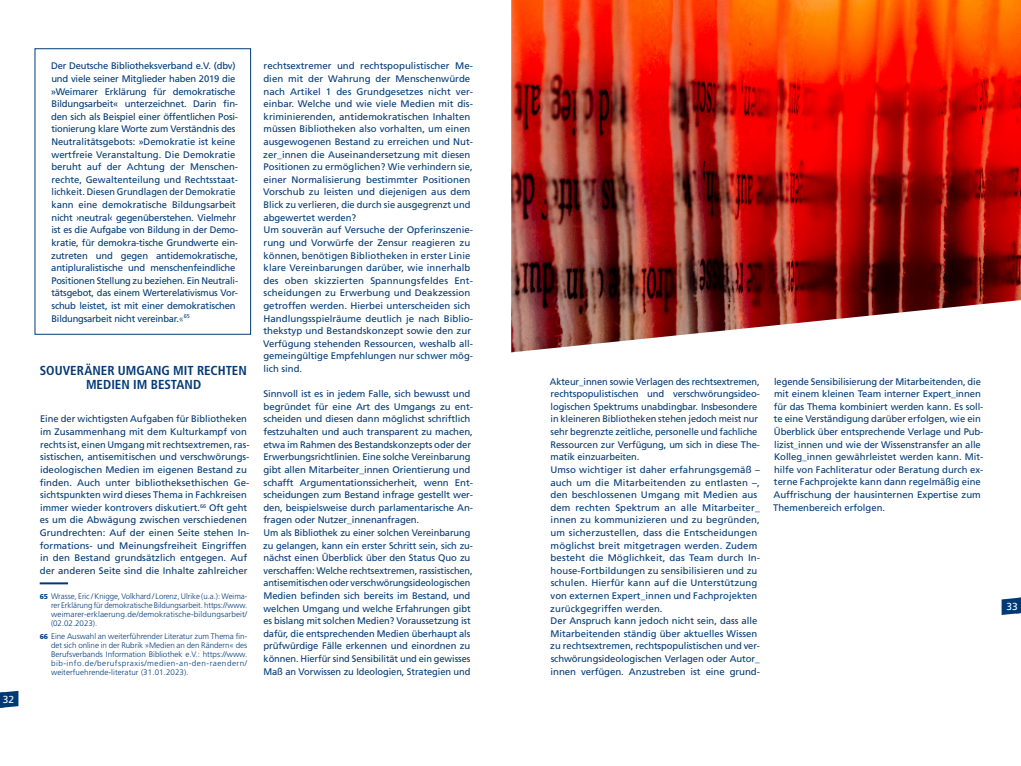
<style>
.page{position:relative;width:1021px;height:766px;background:#fff}
.page>*{position:absolute;margin:0;border:0;box-sizing:border-box;transform-origin:0 0}
.t1{font:700 condensed 13px/14px "Frutiger LT Std";color:#003a76;text-align:center}
.t2{font:10.2px "Frutiger LT Std";color:#fff}
.t3{font:9.5px/12.6px "Frutiger LT Std";color:#003a76}
.t4{font:9.5px/12.6px "Frutiger LT Std";letter-spacing:-.02em;color:#003a76}
.t5{font:300 8px/9px "Frutiger LT Std";letter-spacing:.015em;color:#003a76;text-align:justify}
.s1{font-weight:300}
.s2{font-weight:900;font-size:7px}
</style>
<div class="page">
<svg style="left:1001px;top:597px;width:19px;height:17px"></svg>
<svg style="left:0;top:690px;width:18px;height:18px"></svg>
<img style="left:511px;top:0;width:509px;height:352px">
<svg style="left:34px;top:48px;width:217px;height:287px"></svg>
<hr style="left:40px;top:582px;width:28px;height:2px;background:#003a76">
<p class="t2" style="left:3px;top:693px;width:13px">32</p>
<p class="t4" style="left:51px;top:60px;width:189px">Der Deutsche Bibliotheksverband e.V. (dbv) und viele seiner Mitglieder haben 2019 die »Weimarer Erklärung für demokratische Bildungsarbeit« unterzeichnet. Darin fin&shy;den sich als Beispiel einer öffentlichen Posi&shy;tionierung klare Worte zum Verständnis des Neutralitätsgebots: »Demokratie ist keine wertfreie Veranstaltung. Die Demokratie beruht auf der Achtung der Menschen&shy;rechte, Gewaltenteilung und Rechtsstaat&shy;lichkeit. Diesen Grundlagen der Demokratie kann eine demokratische Bildungsarbeit nicht ›neutral‹ gegenüberstehen. Vielmehr ist es die Aufgabe von Bildung in der Demo&shy;kratie, für demokra-tische Grundwerte ein&shy;zutreten und gegen antidemokratische, antipluralistische und menschenfeindliche Positionen Stellung zu beziehen. Ein Neutrali&shy;tätsgebot, das einem Werterelativismus Vor&shy;schub leistet, ist mit einer demokratischen Bildungsarbeit nicht vereinbar.<span class="s1">«</span><sup>65</sup></p>
<h1 class="t1" style="left:40px;top:363px;width:208px">SOUVERÄNER UMGANG MIT RECHTEN<br>MEDIEN IM BESTAND</h1>
<p class="t3" style="left:40px;top:413px;width:211px">Eine der wichtigsten Aufgaben für Bibliotheken im Zusammenhang mit dem Kulturkampf von rechts ist, einen Umgang mit rechtsextremen, ras&shy;sistischen, antisemitischen und verschwörungs&shy;ideologischen Medien im eigenen Bestand zu finden. Auch unter bibliotheksethischen Ge&shy;sichtspunkten wird dieses Thema in Fachkreisen immer wieder kontrovers diskutiert.<sup>66</sup> Oft geht es um die Abwägung zwischen verschiedenen Grundrechten: Auf der einen Seite stehen In&shy;formations- und Meinungsfreiheit Eingriffen in den Bestand grundsätzlich entgegen. Auf der anderen Seite sind die Inhalte zahlreicher</p>
<p class="t5" style="left:51px;top:591px;width:198px;text-indent:-11px"><span class="s2">65</span> Wrasse, Eric / Knigge, Volkhard / Lorenz, Ulrike (u.a.): Weima&shy;rer Erklärung für demokratische Bildungsarbeit. https://www. weimarer-erklaerung.de/demokratische-bildungsarbeit/ (02.02.2023).</p>
<p class="t5" style="left:51px;top:631px;width:198px;text-indent:-11px"><span class="s2">66</span> Eine Auswahl an weiterführender Literatur zum Thema fin&shy;det sich online in der Rubrik »Medien an den Rändern« des Berufsverbands Information Bibliothek e.V.: https://www. bib-info.de/berufspraxis/medien-an-den-raendern/ weiterfuehrende-literatur (31.01.2023).</p>
<p class="t3" style="left:263px;top:60px;width:211px">rechtsextremer und rechtspopulistischer Me&shy;dien mit der Wahrung der Menschenwürde nach Artikel 1 des Grundgesetzes nicht ver&shy;einbar. Welche und wie viele Medien mit dis&shy;kriminierenden, antidemokratischen Inhalten müssen Bibliotheken also vorhalten, um einen ausgewogenen Bestand zu erreichen und Nut&shy;zer_innen die Auseinandersetzung mit diesen Positionen zu ermöglichen? Wie verhindern sie, einer Normalisierung bestimmter Positionen Vorschub zu leisten und diejenigen aus dem Blick zu verlieren, die durch sie ausgegrenzt und abgewertet werden?<br>Um souverän auf Versuche der Opferinszenie&shy;rung und Vorwürfe der Zensur reagieren zu können, benötigen Bibliotheken in erster Linie klare Vereinbarungen darüber, wie innerhalb des oben skizzierten Spannungsfeldes Ent&shy;scheidungen zu Erwerbung und Deakzession getroffen werden. Hierbei unterscheiden sich Handlungsspielräume deutlich je nach Biblio&shy;thekstyp und Bestandskonzept sowie den zur Verfügung stehenden Ressourcen, weshalb all&shy;gemeingültige Empfehlungen nur schwer mög&shy;lich sind.</p>
<p class="t3" style="left:263px;top:387px;width:211px">Sinnvoll ist es in jedem Falle, sich bewusst und begründet für eine Art des Umgangs zu ent&shy;scheiden und diesen dann möglichst schriftlich festzuhalten und auch transparent zu machen, etwa im Rahmen des Bestandskonzepts oder der Erwerbungsrichtlinien. Eine solche Vereinbarung gibt allen Mitarbeiter_innen Orientierung und schafft Argumentationssicherheit, wenn Ent&shy;scheidungen zum Bestand infrage gestellt wer&shy;den, beispielsweise durch parlamentarische An&shy;fragen oder Nutzer_innenanfragen.<br>Um als Bibliothek zu einer solchen Vereinbarung zu gelangen, kann ein erster Schritt sein, sich zu&shy;nächst einen Überblick über den Status Quo zu verschaffen: Welche rechtsextremen, rassistischen, antisemitischen oder verschwörungsideologischen Medien befinden sich bereits im Bestand, und welchen Umgang und welche Erfahrungen gibt es bislang mit solchen Medien? Voraussetzung ist dafür, die entsprechenden Medien überhaupt als prüfwürdige Fälle erkennen und einordnen zu können. Hierfür sind Sensibilität und ein gewisses Maß an Vorwissen zu Ideologien, Strategien und</p>
<p class="t3" style="left:550px;top:375px;width:212px">Akteur_innen sowie Verlagen des rechtsextremen, rechtspopulistischen und verschwörungsideo&shy;logischen Spektrums unabdingbar. Insbesondere in kleineren Bibliotheken stehen jedoch meist nur sehr begrenzte zeitliche, personelle und fachliche Ressourcen zur Verfügung, um sich in diese The&shy;matik einzuarbeiten.<br>Umso wichtiger ist daher erfahrungsgemäß – auch um die Mitarbeitenden zu entlasten –, den beschlossenen Umgang mit Medien aus dem rechten Spektrum an alle Mitarbeiter_ innen zu kommunizieren und zu begründen, um sicherzustellen, dass die Entscheidungen möglichst breit mitgetragen werden. Zudem besteht die Möglichkeit, das Team durch In&shy;house-Fortbildungen zu sensibilisieren und zu schulen. Hierfür kann auf die Unterstützung von externen Expert_innen und Fachprojekten zurückgegriffen werden.<br>Der Anspruch kann jedoch nicht sein, dass alle Mitarbeitenden ständig über aktuelles Wissen zu rechtsextremen, rechtspopulistischen und ver&shy;schwörungsideologischen Verlagen oder Autor_ innen verfügen. Anzustreben ist eine grund-</p>
<p class="t3" style="left:773px;top:375px;width:212px">legende Sensibilisierung der Mitarbeitenden, die mit einem kleinen Team interner Expert_innen für das Thema kombiniert werden kann. Es soll&shy;te eine Verständigung darüber erfolgen, wie ein Überblick über entsprechende Verlage und Pub&shy;lizist_innen und wie der Wissenstransfer an alle Kolleg_innen gewährleistet werden kann. Mit&shy;hilfe von Fachliteratur oder Beratung durch ex&shy;terne Fachprojekte kann dann regelmäßig eine Auffrischung der hausinternen Expertise zum Themenbereich erfolgen.</p>
<p class="t2" style="left:1006px;top:600px;width:13px">33</p>
</div>
